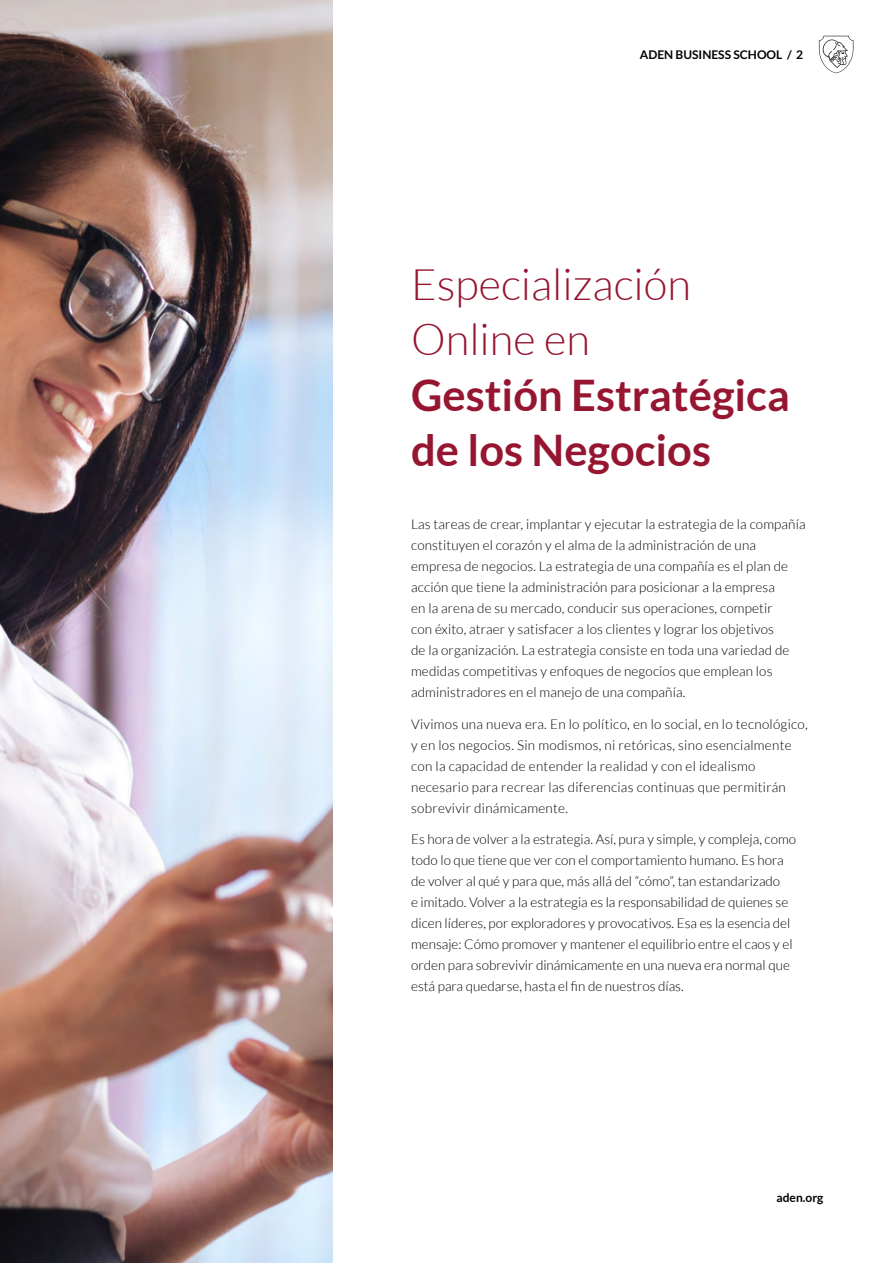
<style>
.page{position:relative;width:893px;height:1263px;background:#fff}
.page>*{position:absolute;margin:0;border:0;box-sizing:border-box;transform-origin:0 0}
.t1{font:700 43.5px/55.5px "Lato";color:#961631}
.t2{font:300 43.5px/55.5px "Lato";color:#961631}
.t3{font:300 13.5px/21px "Lato";letter-spacing:.01em;color:#000}
.t4{font:700 12px "Lato";color:#000}
</style>
<div class="page">
<svg style="left:819px;top:36px;width:34px;height:37px"></svg>
<img style="left:0;top:0;width:332px;height:1263px">
<p class="t4" style="left:640px;top:48px;width:165px">ADEN BUSINESS SCHOOL / 2</p>
<h1 class="t2" style="left:411px;top:256px;width:281px">Especialización<br>Online en</h1>
<h1 class="t1" style="left:411px;top:366px;width:380px">Gestión Estratégica de los Negocios</h1>
<p class="t3" style="left:411px;top:514px;width:396px">Las tareas de crear, implantar y ejecutar la estrategia de la compañía constituyen el corazón y el alma de la administración de una empresa de negocios. La estrategia de una compañía es el plan de acción que tiene la administración para posicionar a la empresa<br>en la arena de su mercado, conducir sus operaciones, competir<br>con éxito, atraer y satisfacer a los clientes y lograr los objetivos<br>de la organización. La estrategia consiste en toda una variedad de medidas competitivas y enfoques de negocios que emplean los administradores en el manejo de una compañía.</p>
<p class="t3" style="left:411px;top:713px;width:398px">Vivimos una nueva era. En lo político, en lo social, en lo tecnológico, y en los negocios. Sin modismos, ni retóricas, sino esencialmente con la capacidad de entender la realidad y con el idealismo necesario para recrear las diferencias continuas que permitirán sobrevivir dinámicamente.</p>
<p class="t3" style="left:411px;top:829px;width:386px">Es hora de volver a la estrategia. Así, pura y simple, y compleja, como todo lo que tiene que ver con el comportamiento humano. Es hora de volver al qué y para que, más allá del “cómo”, tan estandarizado<br>e imitado. Volver a la estrategia es la responsabilidad de quienes se dicen líderes, por exploradores y provocativos. Esa es la esencia del mensaje: Cómo promover y mantener el equilibrio entre el caos y el orden para sobrevivir dinámicamente en una nueva era normal que está para quedarse, hasta el fin de nuestros días.</p>
<p class="t4" style="left:776px;top:1191px;width:48px">aden.org</p>
</div>
